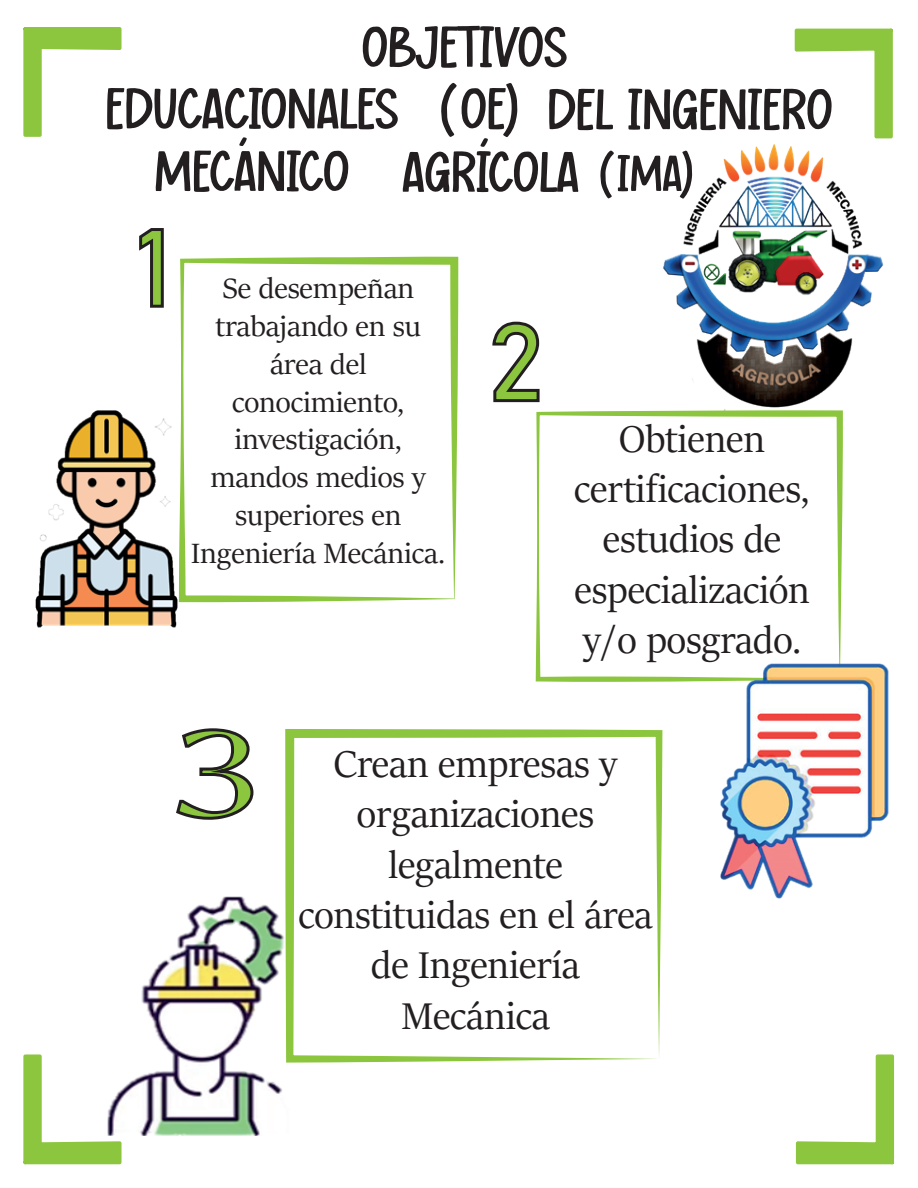
<style>
.page{position:relative;width:918px;height:1188px;background:#fff}
.page>*{position:absolute;margin:0;border:0;box-sizing:border-box;transform-origin:0 0}
.t1{font:139.5px "Sitka Banner";color:#8bc63e;scale:1.33 1}
.t2{font:108px "Bahnschrift";color:#8bc63e}
.t3{font:57.3px "Little Boy";color:#231f20;scale:1.26 1}
.t4{font:42px/50.4px "Sitka Banner";color:#231f20;text-align:center}
.t5{font:31.5px/37.8px "Sitka Banner";color:#231f20;text-align:center}
.s1{font-size:50.7px}
</style>
<div class="page">
<svg style="left:23px;top:27px;width:99px;height:110px"></svg>
<svg style="left:795px;top:28px;width:98px;height:110px"></svg>
<svg style="left:23px;top:1054px;width:99px;height:111px"></svg>
<svg style="left:796px;top:1054px;width:98px;height:111px"></svg>
<svg style="left:180px;top:256px;width:278px;height:346px"></svg>
<svg style="left:139px;top:228px;width:25px;height:80px"></svg>
<svg style="left:536px;top:410px;width:307px;height:272px"></svg>
<svg style="left:492px;top:321px;width:48px;height:82px"></svg>
<svg style="left:285px;top:729px;width:377px;height:334px"></svg>
<svg style="left:176px;top:728px;width:78px;height:92px"></svg>
<img style="left:721px;top:662px;width:168px;height:237px">
<img style="left:101px;top:894px;width:197px;height:242px">
<img style="left:35px;top:411px;width:145px;height:217px">
<img style="left:656px;top:138px;width:234px;height:278px">
<h3 class="t3" style="left:362px;top:13px;width:165px">OBJETIVOS</h3>
<h3 class="t3" style="left:105px;top:74px;width:579px">EDUCACIONALES (OE) DEL INGENIERO</h3>
<h3 class="t3" style="left:154px;top:137px;width:430px">MECÁNICO AGRÍCOLA <span class="s1">(IMA)</span></h3>
<h2 class="t2" style="left:136px;top:186px;width:37px">1</h2>
<p class="t5" style="left:191px;top:268px;width:255px">Se desempeñan trabajando en su área del conocimiento, investigación, mandos medios y superiores en<br>Ingeniería Mecánica.</p>
<h2 class="t2" style="left:488px;top:281px;width:57px">2</h2>
<p class="t4" style="left:574px;top:412px;width:237px">Obtienen certificaciones, estudios de especialización y/o posgrado.</p>
<h1 class="t1" style="left:173px;top:654px;width:67px">3</h1>
<p class="t4" style="left:298px;top:737px;width:356px">Crean empresas y organizaciones legalmente constituidas en el área de Ingeniería<br>Mecánica</p>
</div>
